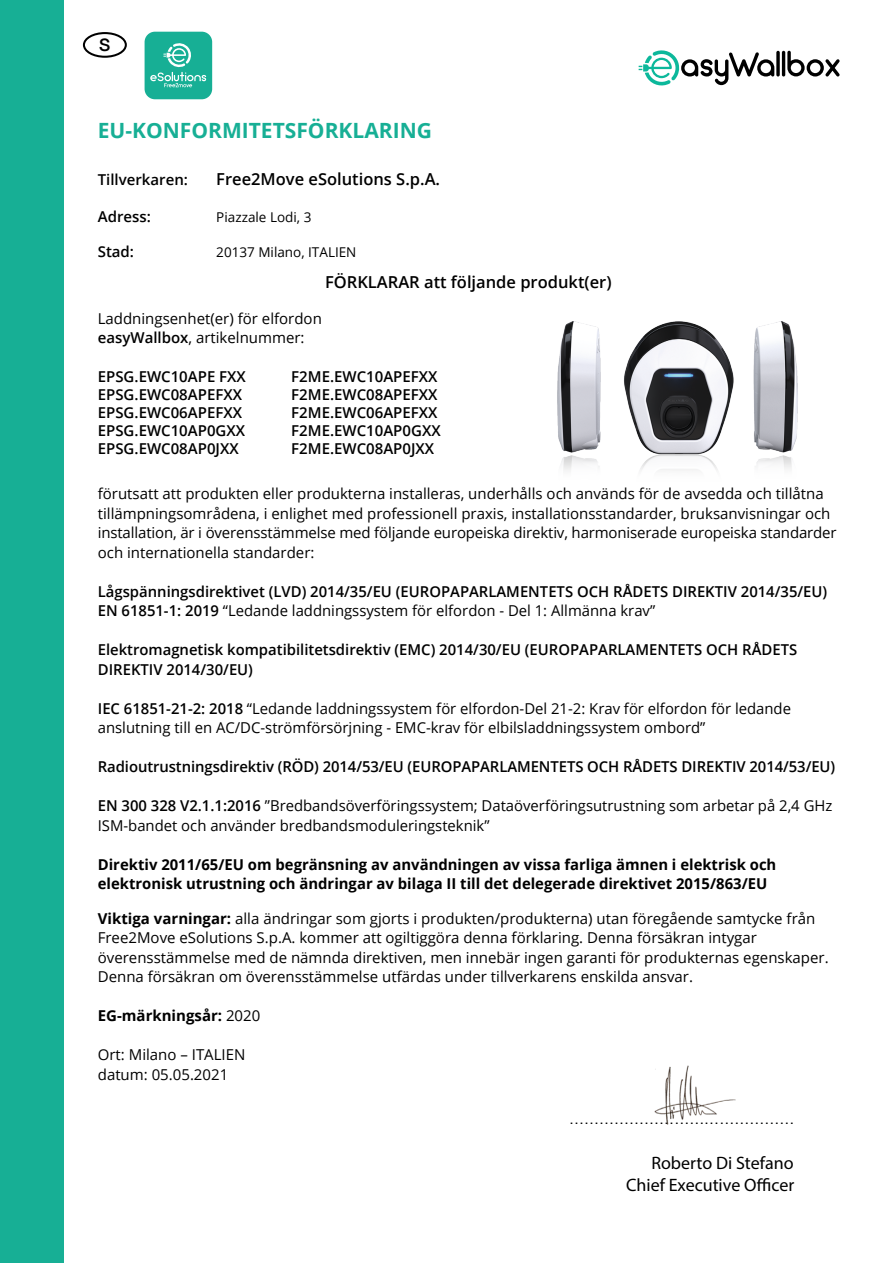
<style>
.page{position:relative;width:893px;height:1263px;background:#fff}
.page>*{position:absolute;margin:0;border:0;box-sizing:border-box;transform-origin:0 0}
.t1{font:700 21px "Open Sans";color:#17af95}
.t2{font:18px/21.6px "Myriad Pro";color:#000;text-align:right}
.t3{font:500 17.25px "Helvetica Neue";color:#000}
.t4{font:600 16.5px "Open Sans";color:#000}
.t5{font:15px/19.5px "Open Sans";color:#000}
.t6{font:600 15px/19.5px "Open Sans";color:#000}
.t7{font:700 15px/19.5px "Open Sans";color:#000}
.t8{font:15px "Arial";color:#010202}
.t9{font:13.5px "Open Sans";color:#000}
.s1{font-weight:600}
.s2{font-weight:400}
.s3{font-weight:700}
</style>
<div class="page">
<img style="left:654px;top:1065px;width:82px;height:60px">
<img style="left:557px;top:321px;width:241px;height:150px">
<div style="left:0;top:0;width:64px;height:1263px;background:#17af95"></div>
<div style="left:145px;top:32px;width:67px;height:67px;background:#17af95;border-radius:10px"></div>
<svg style="left:150px;top:43px;width:56px;height:44px"></svg>
<svg style="left:639px;top:50px;width:135px;height:35px"></svg>
<svg style="left:776px;top:51px;width:4px;height:26px"></svg>
<hr style="left:782px;top:51px;width:3px;height:26px;background:#000;border-radius:2px">
<svg style="left:787px;top:51px;width:53px;height:26px"></svg>
<div style="left:83px;top:32px;width:44px;height:26px;border:2px solid #000;border-radius:50%"></div>
<p class="t3" style="left:99px;top:31px;width:13px">S</p>
<h1 class="t1" style="left:98px;top:115px;width:336px">EU-KONFORMITETSFÖRKLARING</h1>
<p class="t6" style="left:98px;top:169px;width:92px">Tillverkaren:</p>
<p class="t4" style="left:216px;top:167px;width:225px">Free2Move eSolutions S.p.A.</p>
<p class="t6" style="left:98px;top:207px;width:55px">Adress:</p>
<p class="t9" style="left:216px;top:208px;width:97px">Piazzale Lodi, 3</p>
<p class="t6" style="left:98px;top:241px;width:38px">Stad:</p>
<p class="t9" style="left:216px;top:242px;width:142px">20137 Milano, ITALIEN</p>
<p class="t4" style="left:325px;top:270px;width:288px">FÖRKLARAR att följande produkt(er)</p>
<p class="t5" style="left:98px;top:308px;width:226px">Laddningsenhet(er) för elfordon <span class="s1">easyWallbox</span>, artikelnummer:</p>
<p class="t6" style="left:98px;top:367px;width:150px">EPSG.EWC10APE FXX</p>
<p class="t6" style="left:291px;top:367px;width:148px">F2ME.EWC10APEFXX</p>
<p class="t6" style="left:98px;top:385px;width:146px">EPSG.EWC08APEFXX</p>
<p class="t6" style="left:291px;top:385px;width:148px">F2ME.EWC08APEFXX</p>
<p class="t6" style="left:98px;top:403px;width:146px">EPSG.EWC06APEFXX</p>
<p class="t6" style="left:291px;top:403px;width:148px">F2ME.EWC06APEFXX</p>
<p class="t6" style="left:98px;top:421px;width:149px">EPSG.EWC10AP0GXX</p>
<p class="t6" style="left:291px;top:421px;width:151px">F2ME.EWC10AP0GXX</p>
<p class="t6" style="left:98px;top:439px;width:142px">EPSG.EWC08AP0JXX</p>
<p class="t6" style="left:291px;top:439px;width:144px">F2ME.EWC08AP0JXX</p>
<p class="t5" style="left:98px;top:484px;width:740px">förutsatt att produkten eller produkterna installeras, underhålls och används för de avsedda och tillåtna tillämpningsområdena, i enlighet med professionell praxis, installationsstandarder, bruksanvisningar och installation, är i överensstämmelse med följande europeiska direktiv, harmoniserade europeiska standarder och internationella standarder:</p>
<p class="t6" style="left:98px;top:581px;width:731px">Lågspänningsdirektivet (LVD) 2014/35/EU (EUROPAPARLAMENTETS OCH RÅDETS DIREKTIV 2014/35/EU)<br>EN 61851-1: 2019 <span class="s2">“Ledande laddningssystem för elfordon - Del 1: Allmänna krav”</span></p>
<p class="t6" style="left:98px;top:640px;width:701px">Elektromagnetisk kompatibilitetsdirektiv (EMC) 2014/30/EU (EUROPAPARLAMENTETS OCH RÅDETS<br>DIREKTIV 2014/30/EU)</p>
<p class="t5" style="left:98px;top:698px;width:695px"><span class="s1">IEC 61851-21-2: 2018</span> “Ledande laddningssystem för elfordon-Del 21-2: Krav för elfordon för ledande anslutning till en AC/DC-strömförsörjning - EMC-krav för elbilsladdningssystem ombord”</p>
<p class="t6" style="left:98px;top:757px;width:739px">Radioutrustningsdirektiv (RÖD) 2014/53/EU (EUROPAPARLAMENTETS OCH RÅDETS DIREKTIV 2014/53/EU)</p>
<p class="t5" style="left:98px;top:796px;width:736px"><span class="s1">EN 300 328 V2.1.1:2016</span> ”Bredbandsöverföringssystem; Dataöverföringsutrustning som arbetar på 2,4 GHz<br>ISM-bandet och använder bredbandsmoduleringsteknik”</p>
<p class="t7" style="left:98px;top:854px;width:680px">Direktiv 2011/65/EU om begränsning av användningen av vissa farliga ämnen i elektrisk och elektronisk utrustning och ändringar av bilaga II till det delegerade direktivet 2015/863/EU</p>
<p class="t5" style="left:98px;top:908px;width:732px"><span class="s3">Viktiga varningar:</span> alla ändringar som gjorts i produkten/produkterna) utan föregående samtycke från Free2Move eSolutions S.p.A. kommer att ogiltiggöra denna förklaring. Denna försäkran intygar överensstämmelse med de nämnda direktiven, men innebär ingen garanti för produkternas egenskaper.<br>Denna försäkran om överensstämmelse utfärdas under tillverkarens enskilda ansvar.</p>
<p class="t7" style="left:98px;top:1006px;width:164px">EG-märkningsår: <span class="s2">2020</span></p>
<p class="t5" style="left:98px;top:1045px;width:149px">Ort: Milano – ITALIEN datum: 05.05.2021</p>
<p class="t8" style="left:569px;top:1108px;width:227px">………………………………………</p>
<p class="t2" style="left:626px;top:1152px;width:170px">Roberto Di Stefano<br>Chief Executive Officer</p>
</div>
